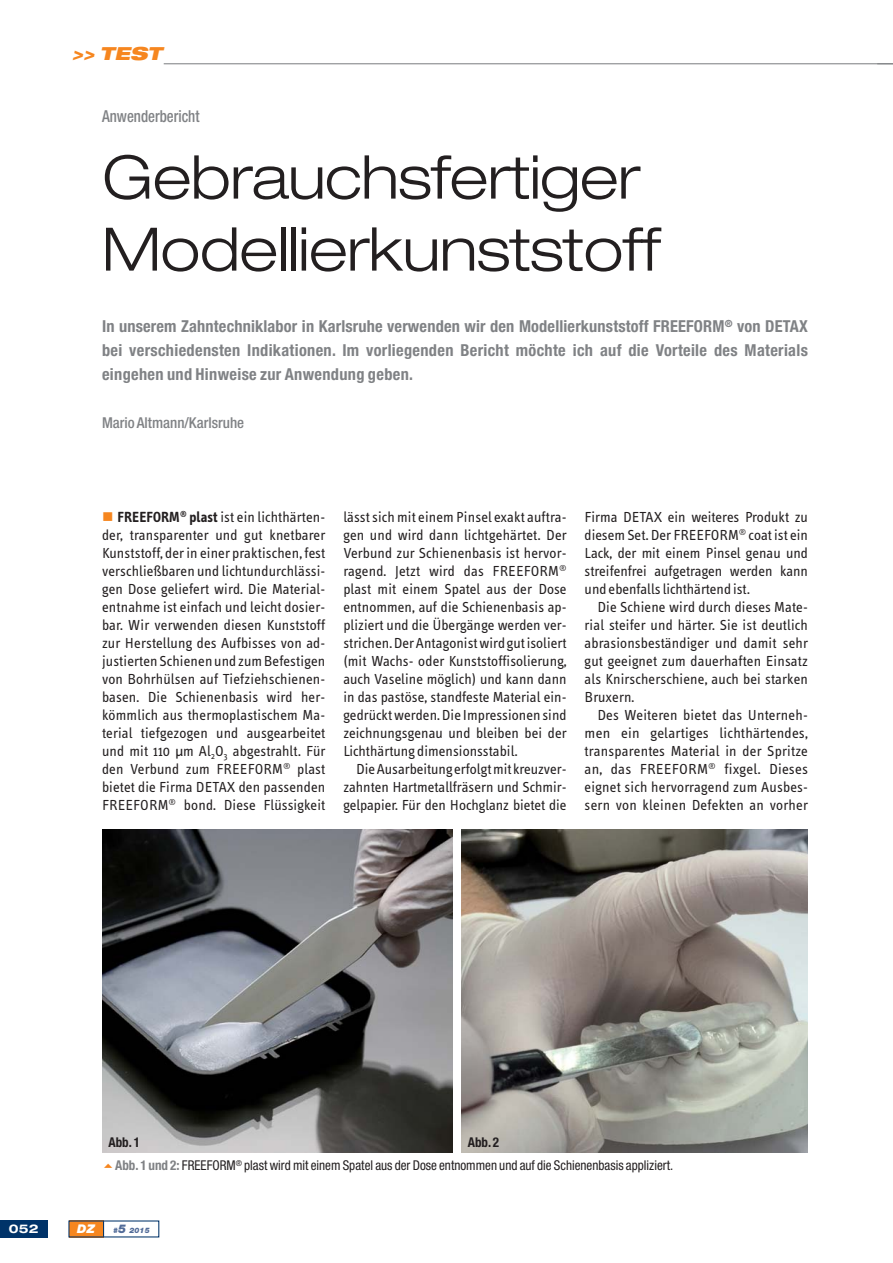
<style>
.page{position:relative;width:893px;height:1263px;background:#fff}
.page>*{position:absolute;margin:0;border:0;box-sizing:border-box;transform-origin:0 0}
.t1{font:300 expanded 60px/72px "Helvetica Neue";letter-spacing:-.01em;color:#231f20}
.t2{font:italic 900 expanded 18px "Helvetica Neue";color:#f6861f}
.t3{font:700 condensed 16.5px/24px "Helvetica Neue";letter-spacing:.02em;color:#808285;text-align:justify}
.t4{font:500 condensed 16.5px "Helvetica Neue";color:#808285;scale:.9 1}
.t5{font:15px/18px "Info Text";letter-spacing:.005em;color:#231f20;text-align:justify}
.t6{font:500 condensed 15px "Helvetica Neue";color:#808285}
.t7{font:condensed 13.5px/23.4px "Helvetica Neue";color:#231f20}
.t8{font:700 condensed 13.5px "Helvetica Neue";color:#231f20}
.t9{font:700 expanded 12px "Helvetica Neue";color:#fff}
.t10{font:italic 900 12px "Helvetica Neue";color:#fff}
.t11{font:italic 900 7.5px "Helvetica Neue";color:#516b98}
.s1{color:#f6861f}
.s2{font-weight:700}
.s3{font-family:"Lucida Grande";font-size:13.5px}
.s4{font-weight:700;color:#808285}
.s5{font-size:12px}
</style>
<div class="page">
<div style="left:0;top:1220px;width:48px;height:17px;background:#003369"></div>
<hr style="left:164px;top:63px;width:729px;height:1px;background:#808285">
<div style="left:69px;top:1220px;width:35px;height:17px;background:#f6861f"></div>
<svg style="left:103px;top:1221px;width:1px;height:16px"></svg>
<img style="left:102px;top:829px;width:350px;height:323px">
<img style="left:461px;top:829px;width:347px;height:323px">
<p class="t2" style="left:72px;top:45px;width:95px">&gt;&gt; TEST</p>
<p class="t4" style="left:102px;top:111px;width:110px">Anwenderbericht</p>
<h1 class="t1" style="left:102px;top:149px;width:560px">Gebrauchsfertiger<br>Modellierkunststoff</h1>
<p class="t3" style="left:102px;top:316px;width:707px">In unserem Zahntechniklabor in Karlsruhe verwenden wir den Modellierkunststoff FREEFORM<sup>®</sup> von DETAX bei verschiedensten Indikationen. Im vorliegenden Bericht möchte ich auf die Vorteile des Materials eingehen und Hinweise zur Anwendung geben.</p>
<p class="t6" style="left:102px;top:417px;width:144px">Mario Altmann/Karlsruhe</p>
<p class="t5" style="left:102px;top:509px;width:225px"><span class="s1">■</span> <span class="s2">FREEFORM</span><sup>®</sup> <span class="s2">plast</span> ist ein lichthärten&shy;der, transparenter und gut knetbarer Kunststoff, der in einer praktischen, fest verschließbaren und lichtundurchlässi&shy;gen Dose geliefert wird. Die Material - entnahme ist einfach und leicht dosier&shy;bar. Wir verwenden diesen Kunststoff zur Herstellung des Aufbisses von ad&shy;justierten Schienen und zum Befestigen von Bohrhülsen auf Tiefziehschienen&shy;basen. Die Schienenbasis wird her&shy;kömmlich aus thermoplastischem Ma&shy;terial tiefgezogen und ausgearbeitet und mit 110 <span class="s3">µ</span>m Al<sub>2</sub>O<sub>3</sub> abgestrahlt. Für den Verbund zum FREEFORM<sup>®</sup> plast bietet die Firma DETAX den passenden FREEFORM<sup>®</sup> bond. Diese Flüssigkeit</p>
<p class="t5" style="left:343px;top:509px;width:225px">lässt sich mit einem Pinsel exakt auftra&shy;gen und wird dann lichtgehärtet. Der Verbund zur Schienenbasis ist hervor&shy;ragend. Jetzt wird das FREEFORM<sup>® </sup>plast mit einem Spatel aus der Dose entnommen, auf die Schienenbasis ap - pliziert und die Übergänge werden ver&shy;strichen. Der Antagonist wird gut isoliert (mit Wachs- oder Kunststoffisolierung, auch Vaseline möglich) und kann dann in das pastöse, standfeste Material ein&shy;gedrückt werden. Die Impressionen sind zeichnungsgenau und bleiben bei der Lichthärtung dimensionsstabil.</p>
<p class="t5" style="left:343px;top:761px;width:225px;text-indent:13px">Die Ausarbeitung erfolgt mit kreuzver&shy;zahnten Hartmetallfräsern und Schmir&shy;gelpapier. Für den Hochglanz bietet die</p>
<p class="t5" style="left:585px;top:509px;width:225px">Firma DETAX ein weiteres Produkt zu diesem Set. Der FREEFORM<sup>®</sup> coat ist ein Lack, der mit einem Pinsel genau und streifenfrei aufgetragen werden kann und ebenfalls lichthärtend ist.</p>
<p class="t5" style="left:585px;top:599px;width:225px;text-indent:13px">Die Schiene wird durch dieses Mate&shy;rial steifer und härter. Sie ist deutlich abrasionsbeständiger und damit sehr gut geeignet zum dauerhaften Einsatz als Knirscherschiene, auch bei starken Bruxern.</p>
<p class="t5" style="left:585px;top:707px;width:225px;text-indent:13px">Des Weiteren bietet das Unterneh&shy;men ein gelartiges lichthärtendes, transparentes Material in der Spritze an, das FREEFORM<sup>®</sup> fixgel. Dieses eignet sich hervorragend zum Ausbes&shy;sern von kleinen Defekten an vorher</p>
<p class="t9" style="left:9px;top:1224px;width:31px">052</p>
<p class="t7" style="left:115px;top:1132px;width:560px;text-indent:-7px"><span class="s2">Abb. 1<br></span><span class="s4">Abb. 1und 2:</span> FREEFORM<sup>®</sup> plast wird mit einem Spatel aus der Dose entnommen und auf die Schienenbasis appliziert.</p>
<p class="t8" style="left:468px;top:1137px;width:33px">Abb. 2</p>
<p class="t10" style="left:77px;top:1224px;width:19px">DZ</p>
<p class="t11" style="left:113px;top:1227px;width:38px">#<span class="s5">5</span> 2015</p>
</div>
